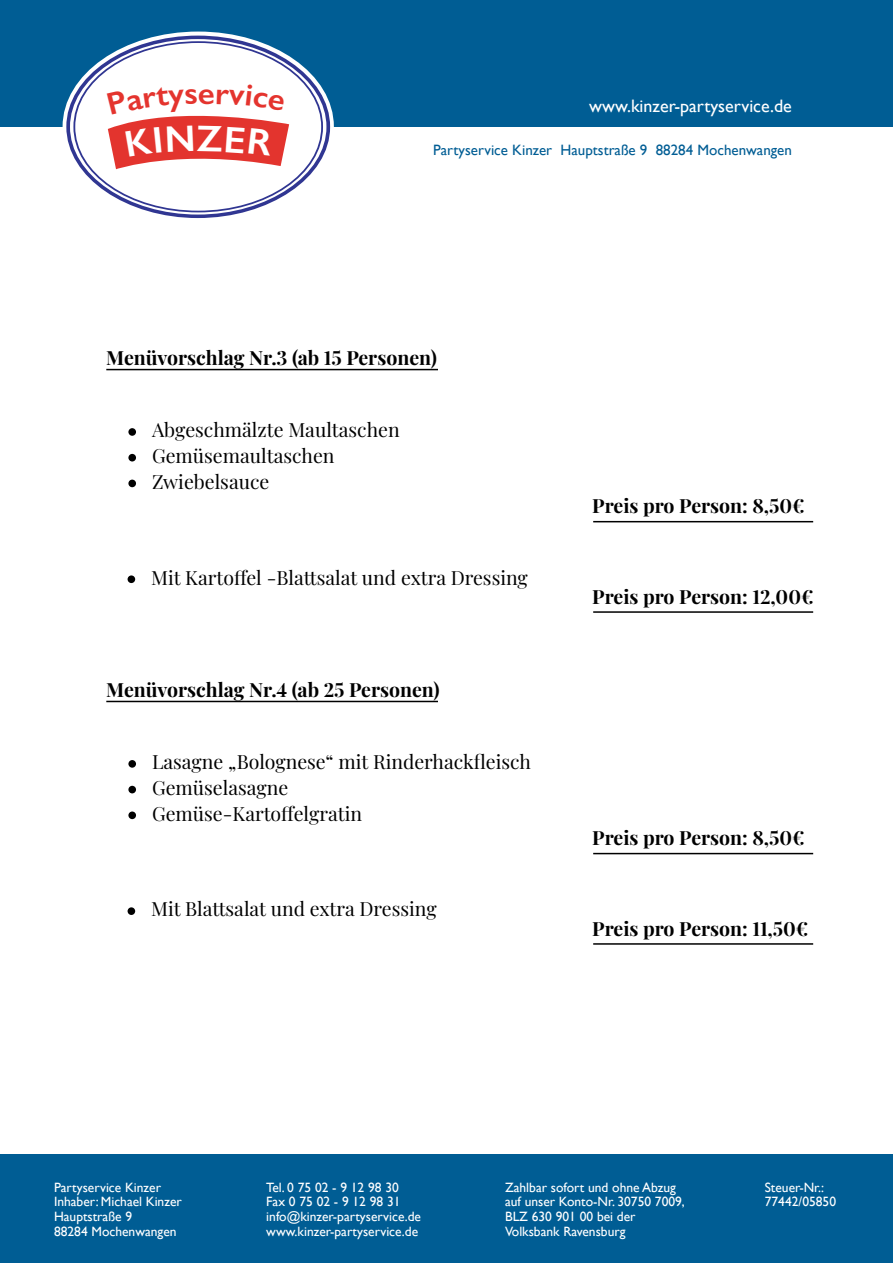
<style>
.page{position:relative;width:893px;height:1263px;background:#fff}
.page>*{position:absolute;margin:0;border:0;box-sizing:border-box;transform-origin:0 0}
.t1{font:600 31.5px "Gill Sans";color:#e4342e;scale:1.05 1}
.t2{font:19.5px/25.8px "Playfair Display";color:#000}
.t3{font:700 19.5px "Playfair Display";color:#000}
.t4{font:18px "Gill Sans";color:#fff}
.t5{font:15px "Gill Sans";color:#005d94}
.t6{font:13.5px/14.7px "Gill Sans";color:#fff}
</style>
<div class="page">
<div style="left:0;top:0;width:893px;height:127px;background:#005d94"></div>
<div style="left:0;top:1154px;width:893px;height:109px;background:#005d94"></div>
<svg style="left:63px;top:32px;width:271px;height:190px;fill:#fff"></svg>
<hr style="left:106px;top:369px;width:332px;height:1px;background:#000">
<hr style="left:106px;top:701px;width:332px;height:1px;background:#000">
<div style="left:128px;top:428px;width:8px;height:8px;background:#000;border-radius:50%"></div>
<div style="left:128px;top:454px;width:8px;height:7px;background:#000;border-radius:50%"></div>
<div style="left:128px;top:480px;width:8px;height:7px;background:#000;border-radius:50%"></div>
<div style="left:128px;top:760px;width:8px;height:8px;background:#000;border-radius:50%"></div>
<div style="left:128px;top:786px;width:8px;height:7px;background:#000;border-radius:50%"></div>
<div style="left:128px;top:811px;width:8px;height:8px;background:#000;border-radius:50%"></div>
<hr style="left:593px;top:611px;width:220px;height:2px;background:#000">
<hr style="left:593px;top:943px;width:220px;height:2px;background:#000">
<hr style="left:593px;top:521px;width:220px;height:1px;background:#000">
<hr style="left:593px;top:853px;width:220px;height:1px;background:#000">
<div style="left:128px;top:575px;width:7px;height:8px;background:#000;border-radius:50%"></div>
<div style="left:128px;top:907px;width:7px;height:8px;background:#000;border-radius:50%"></div>
<svg style="left:107px;top:85px;width:182px;height:84px;background:#f19c99"></svg>
<h1 class="t1" style="left:198px;top:74px;width:18px">e</h1>
<h3 class="t4" style="left:589px;top:95px;width:204px">www.kinzer-partyservice.de</h3>
<p class="t5" style="left:433px;top:141px;width:360px">Partyservice Kinzer Hauptstraße 9 88284 Mochenwangen</p>
<h2 class="t3" style="left:106px;top:343px;width:332px">Menüvorschlag Nr.3 (ab 15 Personen)</h2>
<h2 class="t2" style="left:152px;top:415px;width:249px">Abgeschmälzte Maultaschen<br>Gemüsemaultaschen<br>Zwiebelsauce</h2>
<h2 class="t2" style="left:151px;top:563px;width:378px">Mit Kartoffel -Blattsalat und extra Dressing</h2>
<h2 class="t3" style="left:106px;top:674px;width:335px">Menüvorschlag Nr.4 (ab 25 Personen)</h2>
<h2 class="t2" style="left:152px;top:747px;width:381px">Lasagne „Bolognese“ mit Rinderhackfleisch<br>Gemüselasagne<br>Gemüse-Kartoffelgratin</h2>
<h2 class="t2" style="left:151px;top:894px;width:287px">Mit Blattsalat und extra Dressing</h2>
<h2 class="t3" style="left:592px;top:491px;width:214px">Preis pro Person: 8,50€</h2>
<h2 class="t3" style="left:592px;top:581px;width:223px">Preis pro Person: 12,00€</h2>
<h2 class="t3" style="left:592px;top:822px;width:214px">Preis pro Person: 8,50€</h2>
<h2 class="t3" style="left:592px;top:913px;width:218px">Preis pro Person: 11,50€</h2>
<p class="t6" style="left:54px;top:1179px;width:129px">Partyservice Kinzer<br>Inhaber: Michael Kinzer<br>Hauptstraße 9<br>88284 Mochenwangen</p>
<p class="t6" style="left:266px;top:1179px;width:156px">Tel. 0 75 02 - 9 12 98 30<br>Fax 0 75 02 - 9 12 98 31 info@kinzer-partyservice.de www.kinzer-partyservice.de</p>
<p class="t6" style="left:505px;top:1179px;width:181px">Zahlbar sofort und ohne Abzug auf unser Konto-Nr. 30750 7009,<br>BLZ 630 901 00 bei der<br>Volksbank Ravensburg</p>
<p class="t6" style="left:765px;top:1180px;width:73px;line-height:14.2px">Steuer-Nr.:<br>77442/05850</p>
</div>
